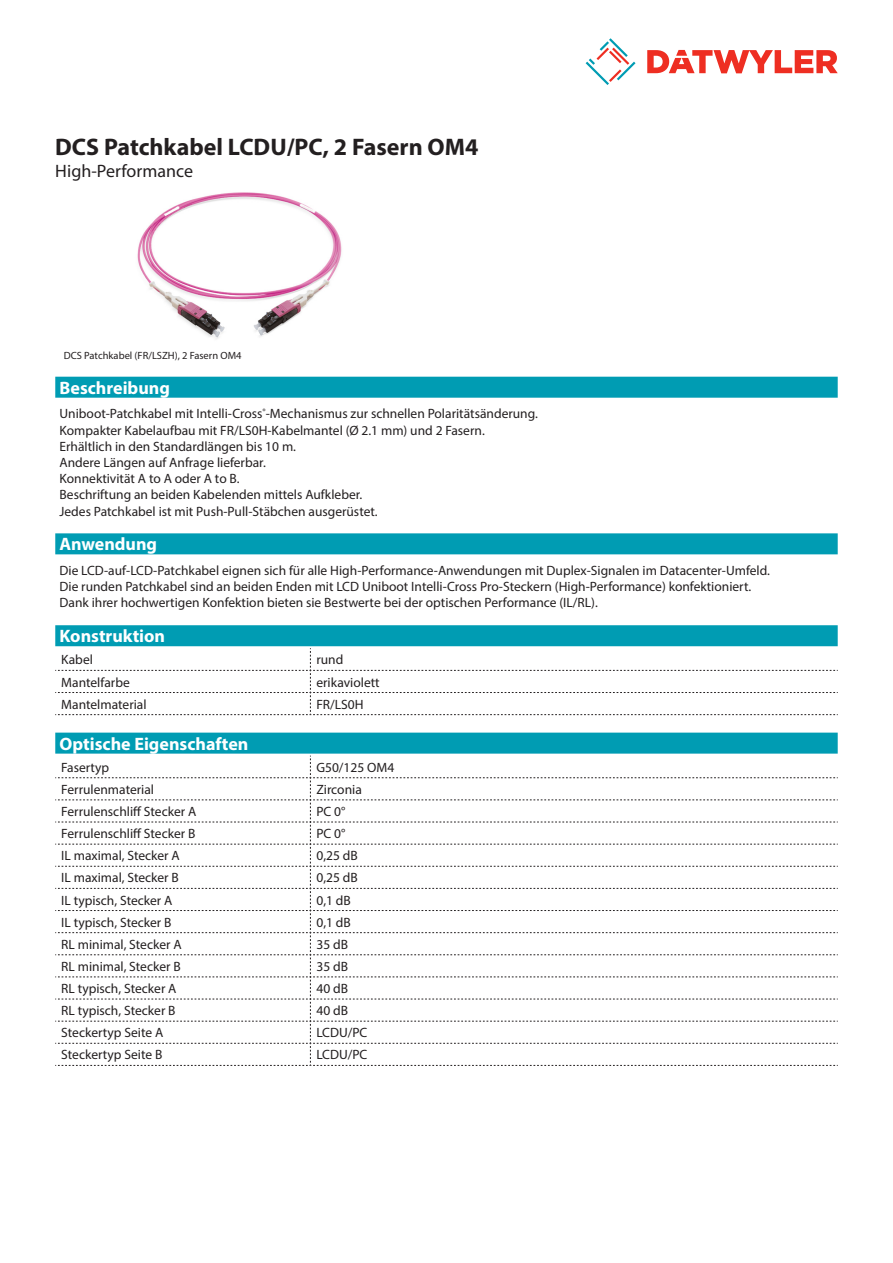
<style>
.page{position:relative;width:893px;height:1263px;background:#fff}
.page>*{position:absolute;margin:0;border:0;box-sizing:border-box;transform-origin:0 0}
.Product_Head{font:700 24px "Myriad Pro";color:#231f20}
.Standard_Head_Proper{font:700 18px "Myriad Pro";color:#fff}
.SubHead{font:18px "Myriad Pro";color:#231f20}
.Standard_text{font:13.5px/16.2px "Myriad Pro";color:#231f20}
.myriad_light_propert{font:13.5px "Myriad Pro";color:#231f20}
.imagetext{font:10.5px "Myriad Pro";color:#231f20}
</style>
<div class="page">
<svg style="left:586px;top:38px;width:49px;height:47px"></svg>
<svg style="left:647px;top:50px;width:191px;height:23px"></svg>
<div style="left:55px;top:625px;width:783px;height:21px;background:#009cb3"></div>
<svg style="left:55px;top:648px;width:783px;height:67px"></svg>
<img style="left:137px;top:192px;width:205px;height:147px">
<div style="left:55px;top:377px;width:783px;height:21px;background:#009cb3"></div>
<div style="left:55px;top:533px;width:783px;height:21px;background:#009cb3"></div>
<div style="left:55px;top:733px;width:783px;height:21px;background:#009cb3"></div>
<svg style="left:55px;top:756px;width:783px;height:310px"></svg>
<p class="Product_Head" style="left:55px;top:131px;width:425px">DCS Patchkabel LCDU/PC, 2 Fasern OM4</p>
<p class="SubHead" style="left:55px;top:160px;width:139px">High-Performance</p>
<p class="imagetext" style="left:64px;top:349px;width:179px">DCS Patchkabel (FR/LSZH), 2 Fasern OM4</p>
<p class="Standard_Head_Proper" style="left:60px;top:376px;width:112px">Beschreibung</p>
<p class="Standard_text" style="left:60px;top:406px;width:480px">Uniboot-Patchkabel mit Intelli-Cross<sup>®</sup>-Mechanismus zur schnellen Polaritätsänderung.<br>Kompakter Kabelaufbau mit FR/LS0H-Kabelmantel (Ø 2.1 mm) und 2 Fasern.<br>Erhältlich in den Standardlängen bis 10 m.<br>Andere Längen auf Anfrage lieferbar.<br>Konnektivität A to A oder A to B.<br>Beschriftung an beiden Kabelenden mittels Aufkleber.<br>Jedes Patchkabel ist mit Push-Pull-Stäbchen ausgerüstet.</p>
<p class="Standard_Head_Proper" style="left:60px;top:533px;width:99px">Anwendung</p>
<p class="Standard_text" style="left:60px;top:562px;width:712px">Die LCD-auf-LCD-Patchkabel eignen sich für alle High-Performance-Anwendungen mit Duplex-Signalen im Datacenter-Umfeld.<br>Die runden Patchkabel sind an beiden Enden mit LCD Uniboot Intelli-Cross Pro-Steckern (High-Performance) konfektioniert.<br>Dank ihrer hochwertigen Konfektion bieten sie Bestwerte bei der optischen Performance (IL/RL).</p>
<p class="Standard_Head_Proper" style="left:60px;top:624px;width:107px">Konstruktion</p>
<p class="myriad_light_propert" style="left:61px;top:651px;width:33px">Kabel</p>
<p class="myriad_light_propert" style="left:316px;top:651px;width:28px">rund</p>
<p class="myriad_light_propert" style="left:61px;top:674px;width:70px">Mantelfarbe</p>
<p class="myriad_light_propert" style="left:316px;top:674px;width:65px">erikaviolett</p>
<p class="myriad_light_propert" style="left:61px;top:696px;width:87px">Mantelmaterial</p>
<p class="myriad_light_propert" style="left:316px;top:696px;width:49px">FR/LS0H</p>
<p class="Standard_Head_Proper" style="left:60px;top:732px;width:190px">Optische Eigenschaften</p>
<p class="myriad_light_propert" style="left:61px;top:759px;width:49px">Fasertyp</p>
<p class="myriad_light_propert" style="left:316px;top:759px;width:79px">G50/125 OM4</p>
<p class="myriad_light_propert" style="left:61px;top:781px;width:94px">Ferrulenmaterial</p>
<p class="myriad_light_propert" style="left:316px;top:781px;width:47px">Zirconia</p>
<p class="myriad_light_propert" style="left:61px;top:803px;width:137px">Ferrulenschliff Stecker A</p>
<p class="myriad_light_propert" style="left:316px;top:803px;width:31px">PC 0°</p>
<p class="myriad_light_propert" style="left:61px;top:825px;width:136px">Ferrulenschliff Stecker B</p>
<p class="myriad_light_propert" style="left:316px;top:825px;width:31px">PC 0°</p>
<p class="myriad_light_propert" style="left:61px;top:847px;width:120px">IL maximal, Stecker A</p>
<p class="myriad_light_propert" style="left:316px;top:847px;width:43px">0,25 dB</p>
<p class="myriad_light_propert" style="left:61px;top:869px;width:119px">IL maximal, Stecker B</p>
<p class="myriad_light_propert" style="left:316px;top:869px;width:43px">0,25 dB</p>
<p class="myriad_light_propert" style="left:61px;top:892px;width:113px">IL typisch, Stecker A</p>
<p class="myriad_light_propert" style="left:316px;top:892px;width:36px">0,1 dB</p>
<p class="myriad_light_propert" style="left:61px;top:914px;width:112px">IL typisch, Stecker B</p>
<p class="myriad_light_propert" style="left:316px;top:914px;width:36px">0,1 dB</p>
<p class="myriad_light_propert" style="left:61px;top:936px;width:122px">RL minimal, Stecker A</p>
<p class="myriad_light_propert" style="left:316px;top:936px;width:33px">35 dB</p>
<p class="myriad_light_propert" style="left:61px;top:958px;width:121px">RL minimal, Stecker B</p>
<p class="myriad_light_propert" style="left:316px;top:958px;width:33px">35 dB</p>
<p class="myriad_light_propert" style="left:61px;top:980px;width:117px">RL typisch, Stecker A</p>
<p class="myriad_light_propert" style="left:316px;top:980px;width:33px">40 dB</p>
<p class="myriad_light_propert" style="left:61px;top:1002px;width:116px">RL typisch, Stecker B</p>
<p class="myriad_light_propert" style="left:316px;top:1002px;width:33px">40 dB</p>
<p class="myriad_light_propert" style="left:61px;top:1024px;width:104px">Steckertyp Seite A</p>
<p class="myriad_light_propert" style="left:316px;top:1024px;width:53px">LCDU/PC</p>
<p class="myriad_light_propert" style="left:61px;top:1046px;width:103px">Steckertyp Seite B</p>
<p class="myriad_light_propert" style="left:316px;top:1046px;width:53px">LCDU/PC</p>
</div>
